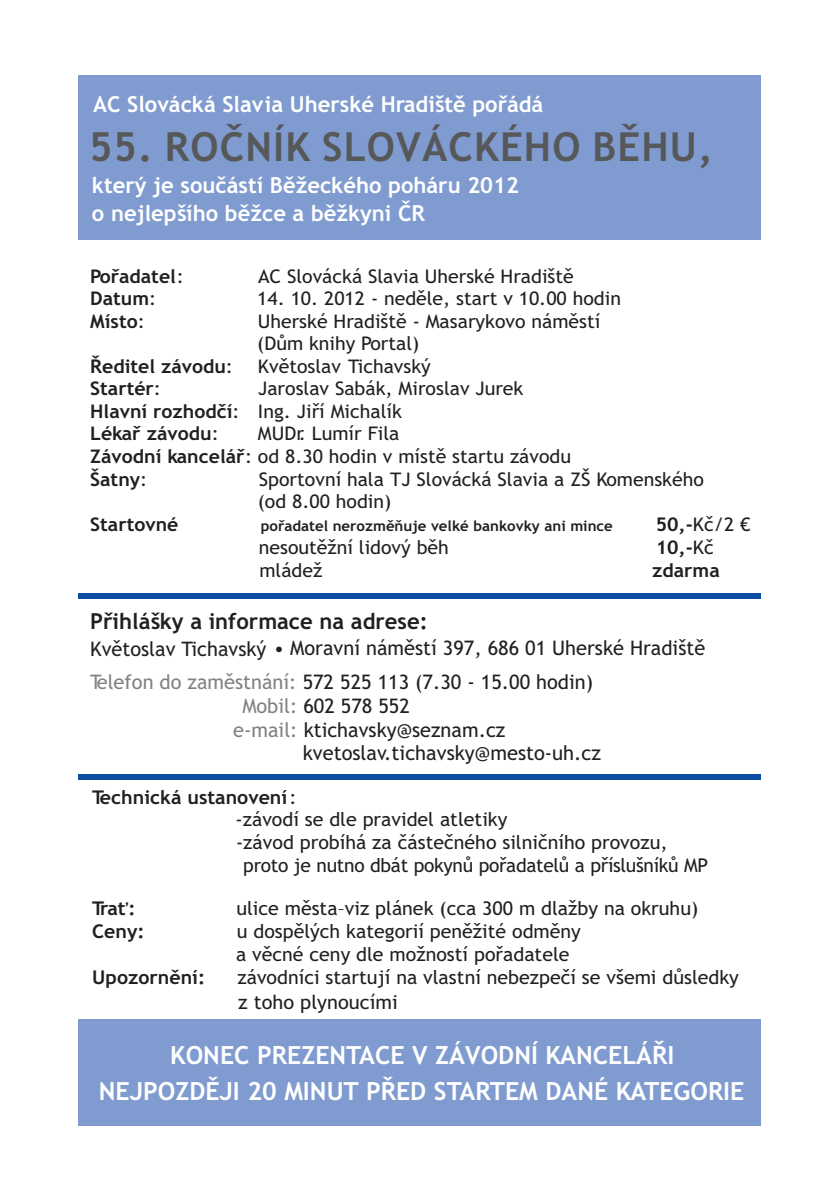
<style>
.page{position:relative;width:840px;height:1191px;background:#fff}
.page>*{position:absolute;margin:0;border:0;box-sizing:border-box;transform-origin:0 0}
.t1{font:700 40px "Trebuchet MS";letter-spacing:.025em;color:#57585a}
.t2{font:700 25px/36.4px "Trebuchet MS";color:#fff;text-align:center}
.t3{font:700 22px/28px "Trebuchet MS";color:#fff}
.t4{font:700 22px "Trebuchet MS";color:#231f20}
.t5{font:20px/33.6px "Trebuchet MS";color:#231f20}
.t6{font:19.4px "Trebuchet MS";color:#231f20}
.t7{font:19px/22.8px "Trebuchet MS";color:#231f20}
.t8{font:700 19px "Trebuchet MS";color:#231f20}
.t9{font:18.8px/22.6px "Trebuchet MS";color:#231f20;scale:1.04 1}
.t10{font:700 18.8px "Trebuchet MS";color:#231f20;scale:1.04 1}
.t11{font:700 14.4px "Trebuchet MS";color:#231f20;scale:1.04 1}
.s1{font-weight:400}
.s2{font-weight:700}
.s3{color:#808285}
</style>
<div class="page">
<div style="left:78px;top:75px;width:682px;height:165px;background:#7f9bd0"></div>
<div style="left:78px;top:1019px;width:682px;height:106px;background:#7f9bd0"></div>
<div style="left:78px;top:593px;width:682px;height:6px;background:#0d4da1"></div>
<div style="left:78px;top:774px;width:682px;height:5px;background:#0d4da1"></div>
<p class="t3" style="left:93px;top:92px;width:451px">AC Slovácká Slavia Uherské Hradiště pořádá</p>
<h1 class="t1" style="left:89px;top:132px;width:624px">55. ROČNÍK SLOVÁCKÉHO BĚHU,</h1>
<p class="t3" style="left:92px;top:174px;width:428px">který je součástí Běžeckého poháru 2012 o nejlepšího běžce a běžkyni ČR</p>
<p class="t10" style="left:90px;top:269px;width:92px">Pořadatel<span class="s1">:</span></p>
<p class="t9" style="left:258px;top:266px;width:305px">AC Slovácká Slavia Uherské Hradiště</p>
<p class="t10" style="left:90px;top:291px;width:65px">Datum<span class="s1">:</span></p>
<p class="t9" style="left:257px;top:289px;width:351px">14. 10. 2012 - neděle, start v 10.00 hodin</p>
<p class="t10" style="left:90px;top:314px;width:54px">Místo<span class="s1">:</span></p>
<p class="t9" style="left:257px;top:311px;width:331px">Uherské Hradiště - Masarykovo náměstí (Dům knihy Portal)</p>
<p class="t10" style="left:90px;top:359px;width:139px">Ředitel závodu<span class="s1">:</span></p>
<p class="t9" style="left:258px;top:356px;width:168px">Květoslav Tichavský</p>
<p class="t10" style="left:90px;top:381px;width:70px">Startér<span class="s1">:</span></p>
<p class="t9" style="left:90px;top:379px;width:418px;text-indent:168px">Jaroslav Sabák, Miroslav Jurek<br><span class="s2">Hlavní rozhodčí</span>: Ing. Jiří Michalík<br><span class="s2">Lékař závodu</span>:</p>
<p class="t9" style="left:90px;top:424px;width:463px;text-indent:168px">MUDr. Lumír Fila<br><span class="s2">Závodní kancelář</span>: od 8.30 hodin v místě startu závodu<br><span class="s2">Šatny</span>:</p>
<p class="t9" style="left:258px;top:469px;width:430px">Sportovní hala TJ Slovácká Slavia a ZŠ Komenského (od 8.00 hodin)</p>
<p class="t10" style="left:90px;top:517px;width:86px">Startovné</p>
<p class="t11" style="left:260px;top:520px;width:340px">pořadatel nerozměňuje velké bankovky ani mince</p>
<p class="t9" style="left:655px;top:514px;width:92px"><span class="s2">50,-</span>Kč/2 €</p>
<p class="t9" style="left:259px;top:538px;width:184px">nesoutěžní lidový běh</p>
<p class="t10" style="left:655px;top:540px;width:57px">10,-<span class="s1">Kč</span></p>
<p class="t9" style="left:259px;top:560px;width:62px">mládež</p>
<p class="t10" style="left:652px;top:563px;width:66px">zdarma</p>
<p class="t4" style="left:90px;top:613px;width:339px">Přihlášky a informace na adrese:</p>
<p class="t5" style="left:90px;top:633px;width:616px">Květoslav Tichavský • Moravní náměstí 397, 686 01 Uherské Hradiště<br><span class="s3">Telefon do zaměstnání:</span> 572 525 113 (7.30 - 15.00 hodin)</p>
<p class="t5" style="left:233px;top:695px;width:273px;line-height:24px;text-indent:9px"><span class="s3">Mobil:</span> 602 578 552<br><span class="s3">e-mail:</span> ktichavsky@seznam.cz</p>
<p class="t5" style="left:302px;top:738px;width:300px">kvetoslav.tichavsky@mesto-uh.cz</p>
<p class="t8" style="left:92px;top:789px;width:206px">Technická ustanovení<span class="s1">:</span></p>
<p class="t7" style="left:235px;top:810px;width:273px">-závodí se dle pravidel atletiky</p>
<p class="t7" style="left:236px;top:832px;width:433px">-závod probíhá za částečného silničního provozu,</p>
<p class="t7" style="left:243px;top:855px;width:466px">proto je nutno dbát pokynů pořadatelů a příslušníků MP</p>
<p class="t8" style="left:92px;top:901px;width:45px">Trať:</p>
<p class="t7" style="left:236px;top:899px;width:463px">ulice města–viz plánek (cca 300 m dlažby na okruhu)</p>
<p class="t8" style="left:92px;top:924px;width:54px">Ceny:</p>
<p class="t7" style="left:236px;top:921px;width:346px">u dospělých kategorií peněžité odměny a věcné ceny dle možností pořadatele</p>
<p class="t8" style="left:92px;top:969px;width:114px">Upozornění:</p>
<p class="t7" style="left:237px;top:967px;width:502px">závodníci startují na vlastní nebezpečí se všemi důsledky</p>
<p class="t6" style="left:238px;top:994px;width:161px">z toho plynoucími</p>
<h2 class="t2" style="left:99px;top:1038px;width:647px">KONEC PREZENTACE V ZÁVODNÍ KANCELÁŘI<br>NEJPOZDĚJI 20 MINUT PŘED STARTEM DANÉ KATEGORIE</h2>
</div>
